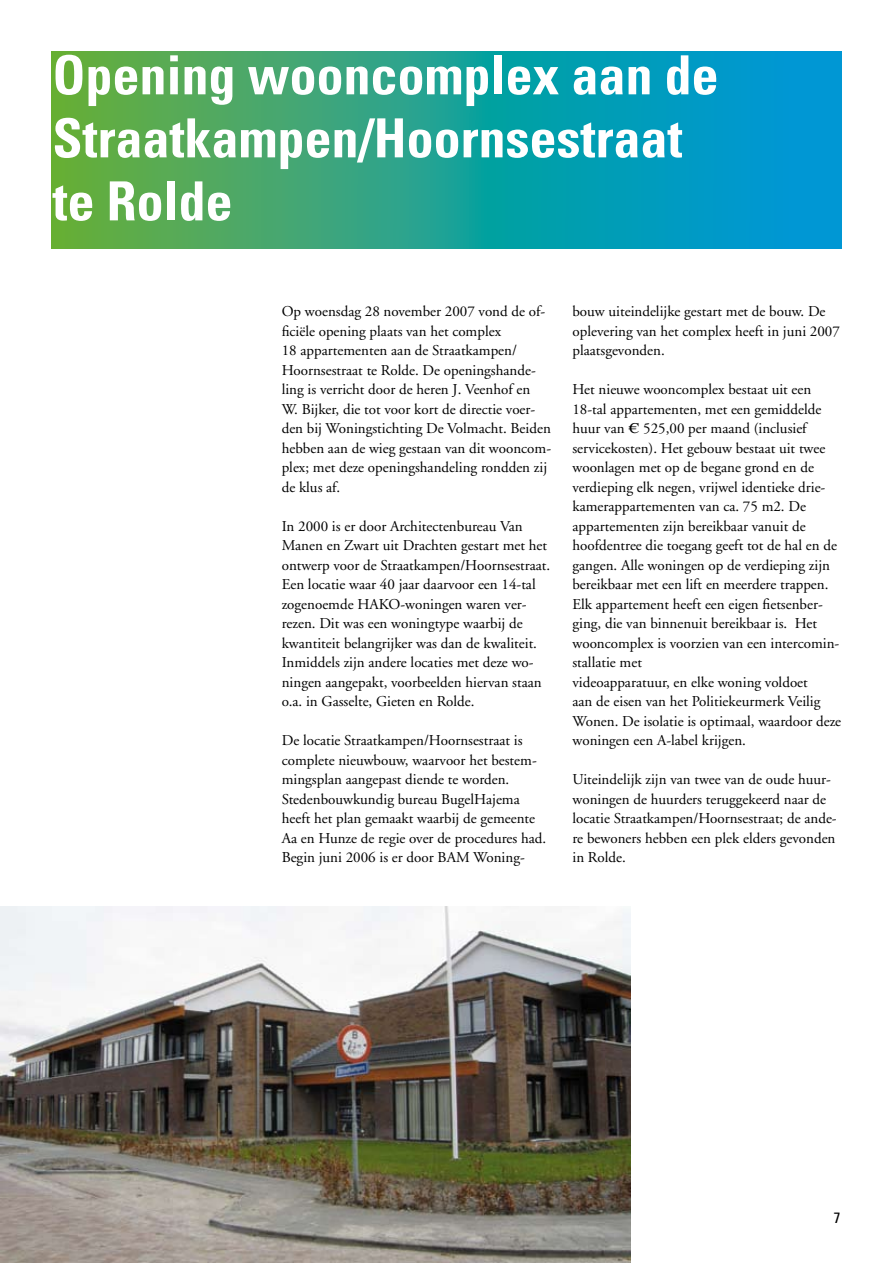
<style>
.page{position:relative;width:893px;height:1263px;background:#fff}
.page>*{position:absolute;margin:0;border:0;box-sizing:border-box;transform-origin:0 0}
.t1{font:700 condensed 54px/63px "Univers";color:#fff}
.t2{font:15px/19.5px "Adobe Garamond";color:#000}
.t3{font:condensed 15px "Univers";color:#000}
.s1{font-family:"Times"}
</style>
<div class="page">
<svg style="left:51px;top:51px;width:791px;height:197px;background:#25a290"></svg>
<img style="left:0;top:906px;width:631px;height:357px">
<h1 class="t1" style="left:53px;top:43px;width:667px">Opening wooncomplex aan de<br>Straatkampen/Hoornsestraat te Rolde</h1>
<p class="t2" style="left:282px;top:302px;width:271px">Op woensdag 28 november 2007 vond de of&shy;ficiële opening plaats van het complex<br>18 appartementen aan de Straatkampen/ Hoornsestraat te Rolde. De openingshande&shy;ling is verricht door de heren J. Veenhof en<br>W. Bijker, die tot voor kort de directie voer&shy;den bij Woningstichting De Volmacht. Beiden hebben aan de wieg gestaan van dit wooncom&shy;plex; met deze openingshandeling rondden zij de klus af.</p>
<p class="t2" style="left:282px;top:517px;width:270px">In 2000 is er door Architectenbureau Van Manen en Zwart uit Drachten gestart met het ontwerp voor de Straatkampen/Hoornsestraat.<br>Een locatie waar 40 jaar daarvoor een 14-tal zogenoemde HAKO-woningen waren ver&shy;rezen. Dit was een woningtype waarbij de kwantiteit belangrijker was dan de kwaliteit.<br>Inmiddels zijn andere locaties met deze wo&shy;ningen aangepakt, voorbeelden hiervan staan o.a. in Gasselte, Gieten en Rolde.</p>
<p class="t2" style="left:282px;top:731px;width:266px">De locatie Straatkampen/Hoornsestraat is complete nieuwbouw, waarvoor het bestem&shy;mingsplan aangepast diende te worden.<br>Stedenbouwkundig bureau BugelHajema heeft het plan gemaakt waarbij de gemeente Aa en Hunze de regie over de procedures had.<br>Begin juni 2006 is er door BAM Woning-</p>
<p class="t2" style="left:572px;top:302px;width:269px">bouw uiteindelijke gestart met de bouw. De oplevering van het complex heeft in juni 2007 plaatsgevonden.</p>
<p class="t2" style="left:572px;top:380px;width:270px">Het nieuwe wooncomplex bestaat uit een 18-tal appartementen, met een gemiddelde huur van <span class="s1">€</span> 525,00 per maand (inclusief servicekosten). Het gebouw bestaat uit twee woonlagen met op de begane grond en de verdieping elk negen, vrijwel identieke drie&shy;kamerappartementen van ca. 75 m2. De appartementen zijn bereikbaar vanuit de hoofdentree die toegang geeft tot de hal en de gangen. Alle woningen op de verdieping zijn bereikbaar met een lift en meerdere trappen.<br>Elk appartement heeft een eigen fietsenber&shy;ging, die van binnenuit bereikbaar is. Het wooncomplex is voorzien van een intercomin&shy;stallatie met<br>videoapparatuur, en elke woning voldoet<br>aan de eisen van het Politiekeurmerk Veilig Wonen. De isolatie is optimaal, waardoor deze woningen een A-label krijgen.</p>
<p class="t2" style="left:572px;top:770px;width:266px">Uiteindelijk zijn van twee van de oude huur&shy;woningen de huurders teruggekeerd naar de locatie Straatkampen/Hoornsestraat; de ande&shy;re bewoners hebben een plek elders gevonden in Rolde.</p>
<p class="t3" style="left:834px;top:1208px;width:8px">7</p>
</div>
